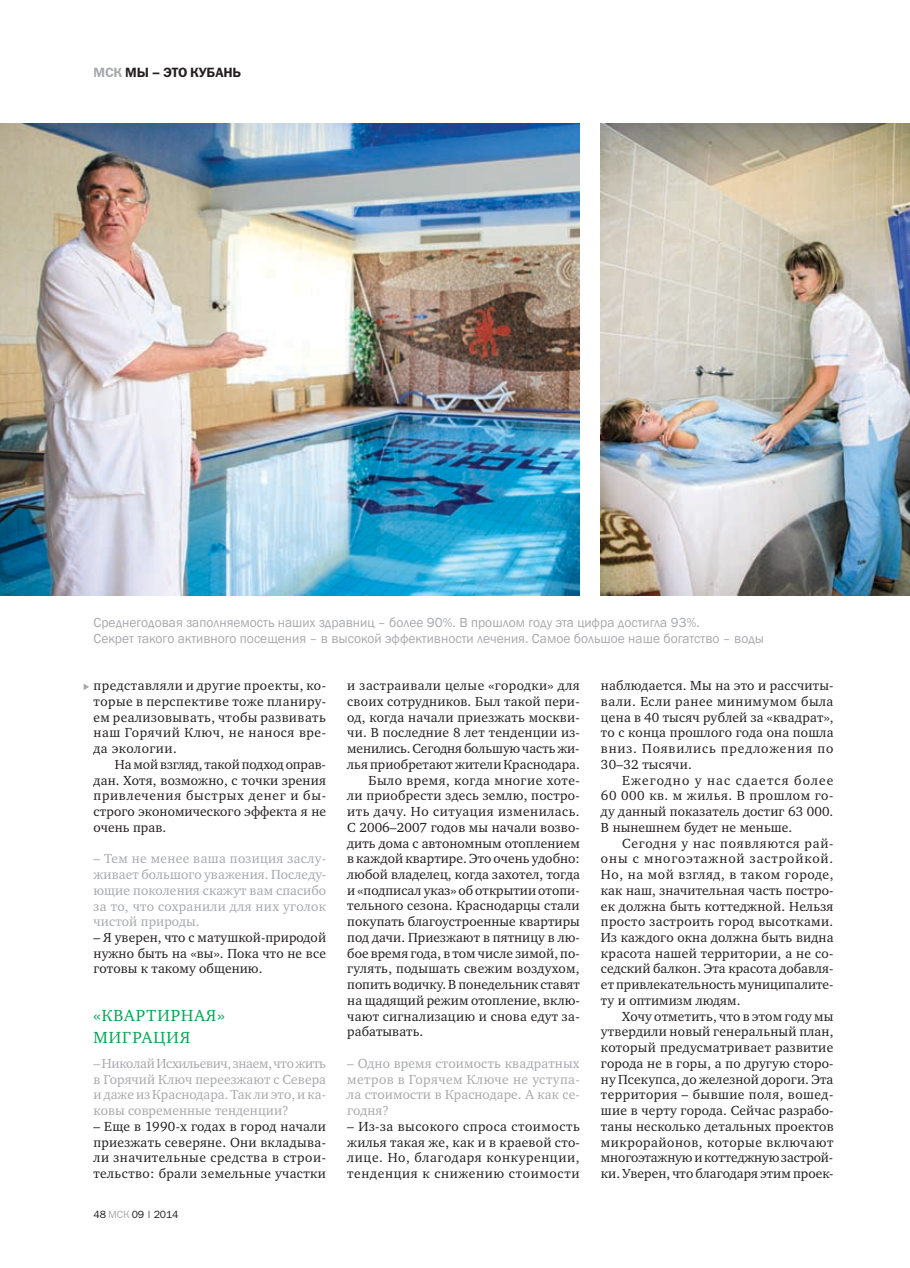
<style>
.page{position:relative;width:910px;height:1268px;background:#fff}
.page>*{position:absolute;margin:0;border:0;box-sizing:border-box;transform-origin:0 0}
.t1{font:16.5px "Charter ITCC";color:#00a650}
.t2{font:13.5px/15.8px "Charter ITCC";letter-spacing:.01em;color:#231f20;text-align:justify}
.t3{font:13.5px/15.8px "Charter ITCC";letter-spacing:.005em;color:#a7a9ac;text-align:justify}
.t4{font:13.5px/15.8px "Franklin Gothic";color:#a7a9ac}
.t5{font:13.5px "Charter ITCC";letter-spacing:.03em;color:#231f20}
.t6{font:13.5px "Charter ITCC";letter-spacing:.04em;color:#231f20}
.t7{font:13.5px "Charter ITCC";letter-spacing:.035em;color:#231f20}
.t8{font:13.5px "Franklin Gothic Demi C";letter-spacing:.045em;color:#231f20}
.t9{font:10.5px "Franklin Gothic Book C";letter-spacing:-.015em;color:#231f20}
.s1{color:#a7a9ac}
</style>
<div class="page">
<img style="left:0;top:123px;width:580px;height:472px">
<img style="left:601px;top:123px;width:309px;height:472px">
<svg style="left:84px;top:684px;width:5px;height:6px"></svg>
<p class="t8" style="left:94px;top:64px;width:149px"><span class="s1">мск</span> МЫ – это кубань</p>
<p class="t4" style="left:94px;top:615px;width:672px">Среднегодовая заполняемость наших здравниц – более 90%. В прошлом году эта цифра достигла 93%.<br>Секрет такого активного посещения – в высокой эффективности лечения. Самое большое наше богатство – воды</p>
<p class="t2" style="left:94px;top:677px;width:234px">представляли и другие проекты, ко&shy;торые в перспективе тоже планиру&shy;ем реализовывать, чтобы развивать наш Горячий Ключ, не нанося вре&shy;да экологии.</p>
<p class="t2" style="left:94px;top:756px;width:234px;text-indent:21px">На мой взгляд, такой подход оправ&shy;дан. Хотя, возможно, с точки зрения привлечения быстрых денег и бы&shy;строго экономического эффекта я не очень прав.</p>
<p class="t3" style="left:94px;top:850px;width:234px">– Тем не менее ваша позиция заслу&shy;живает большого уважения. Последу&shy;ющие поколения скажут вам спасибо за то, что сохранили для них уголок чистой природы.</p>
<p class="t2" style="left:94px;top:929px;width:234px">– Я уверен, что с матушкой-природой нужно быть на «вы». Пока что не все готовы к такому общению.</p>
<p class="t1" style="left:94px;top:1005px;width:33px">«Квартирна</p>
<p class="t1" style="left:206px;top:1005px;width:20px">я»</p>
<p class="t1" style="left:94px;top:1028px;width:14px">миграци</p>
<p class="t1" style="left:180px;top:1028px;width:12px">я</p>
<p class="t3" style="left:94px;top:1055px;width:234px">– Николай Исхильевич, знаем, что жить в Горячий Ключ переезжают с Севера и даже из Краснодара. Так ли это, и ка&shy;ковы современные тенденции?</p>
<p class="t2" style="left:94px;top:1118px;width:234px">– Еще в 1990-х годах в город начали приезжать северяне. Они вкладыва&shy;ли значительные средства в строи&shy;тельство: брали земельные участки</p>
<p class="t9" style="left:94px;top:1208px;width:86px">48 <span class="s1">МСК</span> 09 | 2014</p>
<p class="t5" style="left:347px;top:678px;width:234px">и застраивали целые «городки» для</p>
<p class="t2" style="left:347px;top:693px;width:234px">своих сотрудников. Был такой пери-</p>
<p class="t2" style="left:347px;top:709px;width:234px">од, когда начали приезжать москви-</p>
<p class="t2" style="left:347px;top:725px;width:234px">чи. В последние 8 лет тенденции из-</p>
<p class="t2" style="left:347px;top:740px;width:234px">менились. Сегодня большую часть жи-</p>
<p class="t2" style="left:347px;top:756px;width:234px">лья приобретают жители Краснодара.</p>
<p class="t7" style="left:369px;top:772px;width:213px">Было время, когда многие хоте-</p>
<p class="t2" style="left:347px;top:787px;width:234px">ли приобрести здесь землю, постро-</p>
<p class="t6" style="left:347px;top:803px;width:234px">ить дачу. Но ситуация изменилась.</p>
<p class="t2" style="left:347px;top:819px;width:234px">С 2006–2007 годов мы начали возво-</p>
<p class="t2" style="left:347px;top:835px;width:234px">дить дома с автономным отоплением</p>
<p class="t2" style="left:347px;top:850px;width:234px">в каждой квартире. Это очень удобно:</p>
<p class="t2" style="left:347px;top:866px;width:234px">любой владелец, когда захотел, тогда</p>
<p class="t2" style="left:347px;top:882px;width:234px">и «подписал указ» об открытии отопи-</p>
<p class="t2" style="left:347px;top:898px;width:234px">тельного сезона. Краснодарцы стали</p>
<p class="t2" style="left:347px;top:913px;width:234px">покупать благоустроенные квартиры</p>
<p class="t2" style="left:347px;top:929px;width:234px">под дачи. Приезжают в пятницу в лю-</p>
<p class="t2" style="left:347px;top:945px;width:234px">бое время года, в том числе зимой, по-</p>
<p class="t2" style="left:347px;top:960px;width:234px">гулять, подышать свежим воздухом,</p>
<p class="t2" style="left:347px;top:976px;width:234px">попить водичку. В понедельник ставят</p>
<p class="t2" style="left:347px;top:992px;width:234px">на щадящий режим отопление, вклю-</p>
<p class="t2" style="left:347px;top:1008px;width:234px">чают сигнализацию и снова едут за-</p>
<p class="t2" style="left:347px;top:1023px;width:78px">рабатывать.</p>
<p class="t3" style="left:347px;top:1055px;width:234px">– Одно время стоимость квадратных метров в Горячем Ключе не уступа&shy;ла стоимости в Краснодаре. А как се&shy;годня?</p>
<p class="t2" style="left:347px;top:1118px;width:234px">– Из-за высокого спроса стоимость жилья такая же, как и в краевой сто&shy;лице. Но, благодаря конкуренции, тенденция к снижению стоимости</p>
<p class="t2" style="left:601px;top:677px;width:234px">наблюдается. Мы на это и рассчиты&shy;вали. Если ранее минимумом была цена в 40 тысяч рублей за «квадрат», то с конца прошлого года она пошла вниз. Появились предложения по 30–32 тысячи.</p>
<p class="t2" style="left:601px;top:772px;width:234px;text-indent:21px">Ежегодно у нас сдается более 60 000 кв. м жилья. В прошлом го&shy;ду данный показатель достиг 63 000.<br>В нынешнем будет не меньше.</p>
<p class="t2" style="left:601px;top:835px;width:234px;text-indent:21px">Сегодня у нас появляются рай&shy;оны с многоэтажной застройкой.<br>Но, на мой взгляд, в таком городе, как наш, значительная часть постро&shy;ек должна быть коттеджной. Нельзя просто застроить город высотками.<br>Из каждого окна должна быть видна красота нашей территории, а не со&shy;седский балкон. Эта красота добавля&shy;ет привлекательность муниципалите&shy;ту и оптимизм людям.</p>
<p class="t2" style="left:601px;top:1008px;width:234px;text-indent:21px">Хочу отметить, что в этом году мы утвердили новый генеральный план, который предусматривает развитие города не в горы, а по другую сторо&shy;ну Псекупса, до железной дороги. Эта территория – бывшие поля, вошед&shy;шие в черту города. Сейчас разрабо&shy;таны несколько детальных проектов микрорайонов, которые включают многоэтажную и коттеджную застрой&shy;ки. Уверен, что благодаря этим проек-</p>
</div>
